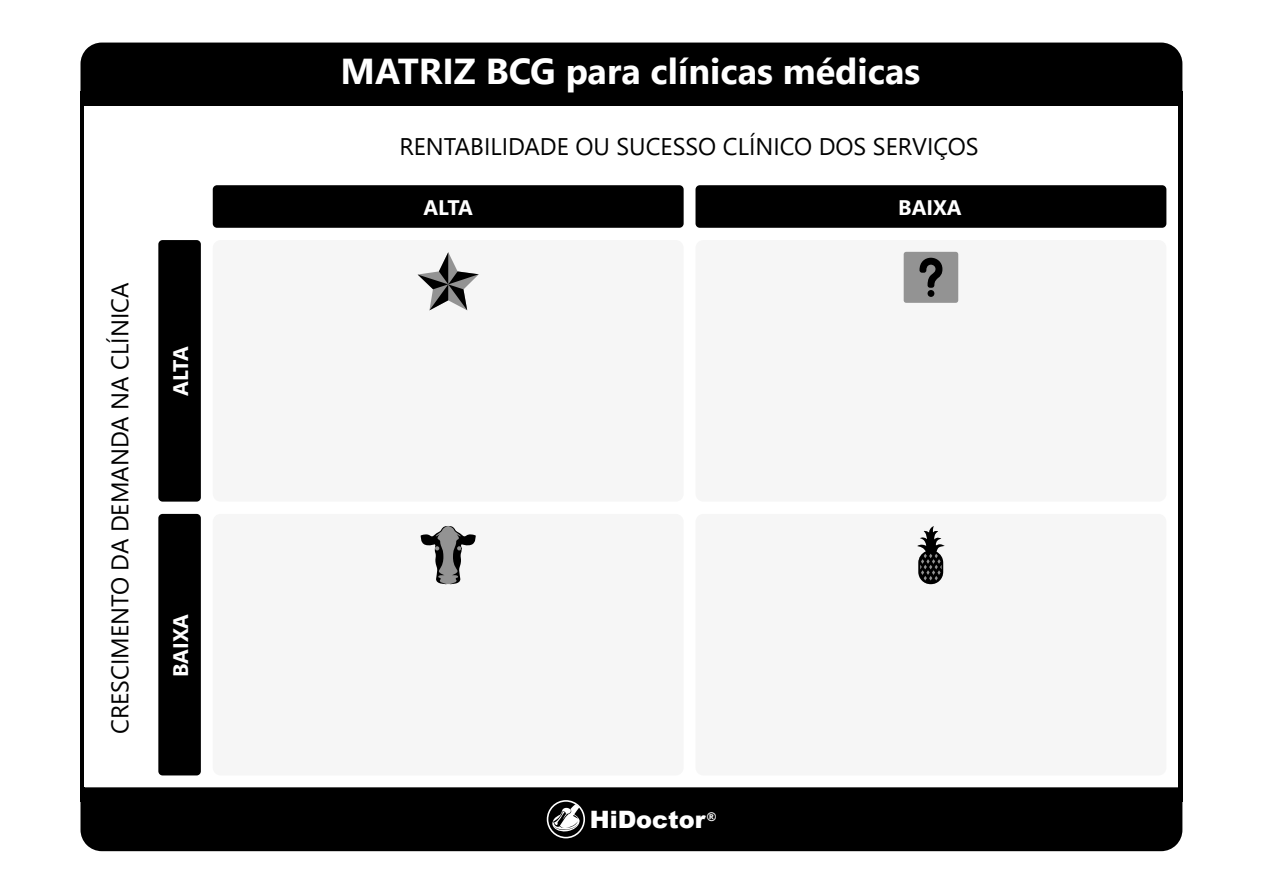
<style>
.page{position:relative;width:1263px;height:894px;background:#fff}
.page>*{position:absolute;margin:0;border:0;box-sizing:border-box;transform-origin:0 0}
.t1{font:700 36px "Segoe UI";color:#fff}
.t2{font:24px "Segoe UI";color:#000}
.t3{font:900 24px "Arial";color:#fff}
.t4{font:700 21px "Segoe UI";color:#fff}
</style>
<div class="page">
<hr style="left:81px;top:106px;width:3px;height:681px;background:#000">
<hr style="left:1178px;top:91px;width:4px;height:710px;background:#000">
<div style="left:81px;top:43px;width:1101px;height:63px;background:#000"></div>
<div style="left:81px;top:787px;width:1101px;height:63px;background:#000"></div>
<div style="left:547px;top:799px;width:38px;height:39px;border:2px solid #fff;border-radius:50%"></div>
<svg style="left:552px;top:804px;width:28px;height:27px"></svg>
<div style="left:695px;top:513px;width:471px;height:262px;background:#f6f6f6;border-radius:8px"></div>
<div style="left:695px;top:240px;width:471px;height:261px;background:#f6f6f6;border-radius:8px"></div>
<div style="left:904px;top:252px;width:54px;height:51px;background:#939393;border-radius:3px"></div>
<svg style="left:919px;top:258px;width:23px;height:39px"></svg>
<div style="left:213px;top:240px;width:471px;height:261px;background:#f6f6f6;border-radius:8px"></div>
<svg style="left:418px;top:252px;width:61px;height:58px"></svg>
<div style="left:213px;top:513px;width:471px;height:262px;background:#f6f6f6;border-radius:8px"></div>
<svg style="left:420px;top:525px;width:56px;height:59px"></svg>
<div style="left:695px;top:185px;width:471px;height:43px;background:#000;border-radius:4px"></div>
<div style="left:158px;top:240px;width:43px;height:261px;background:#000;border-radius:4px"></div>
<div style="left:158px;top:513px;width:43px;height:262px;background:#000;border-radius:4px"></div>
<div style="left:213px;top:185px;width:471px;height:43px;background:#000;border-radius:4px"></div>
<svg style="left:917px;top:526px;width:28px;height:58px"></svg>
<p class="t2" style="left:111px;top:733px;width:452px;rotate:-90deg">CRESCIMENTO DA DEMANDA NA CLÍNICA</p>
<p class="t4" style="left:173px;top:395px;width:51px;rotate:-90deg">ALTA</p>
<p class="t4" style="left:173px;top:677px;width:65px;rotate:-90deg">BAIXA</p>
<h1 class="t1" style="left:341px;top:57px;width:581px">MATRIZ BCG para clínicas médicas</h1>
<p class="t2" style="left:399px;top:138px;width:581px">RENTABILIDADE OU SUCESSO CLÍNICO DOS SERVIÇOS</p>
<p class="t4" style="left:423px;top:200px;width:51px">ALTA</p>
<p class="t4" style="left:898px;top:200px;width:65px">BAIXA</p>
<p class="t3" style="left:590px;top:810px;width:128px">HiDoctor<sup>®</sup></p>
</div>
